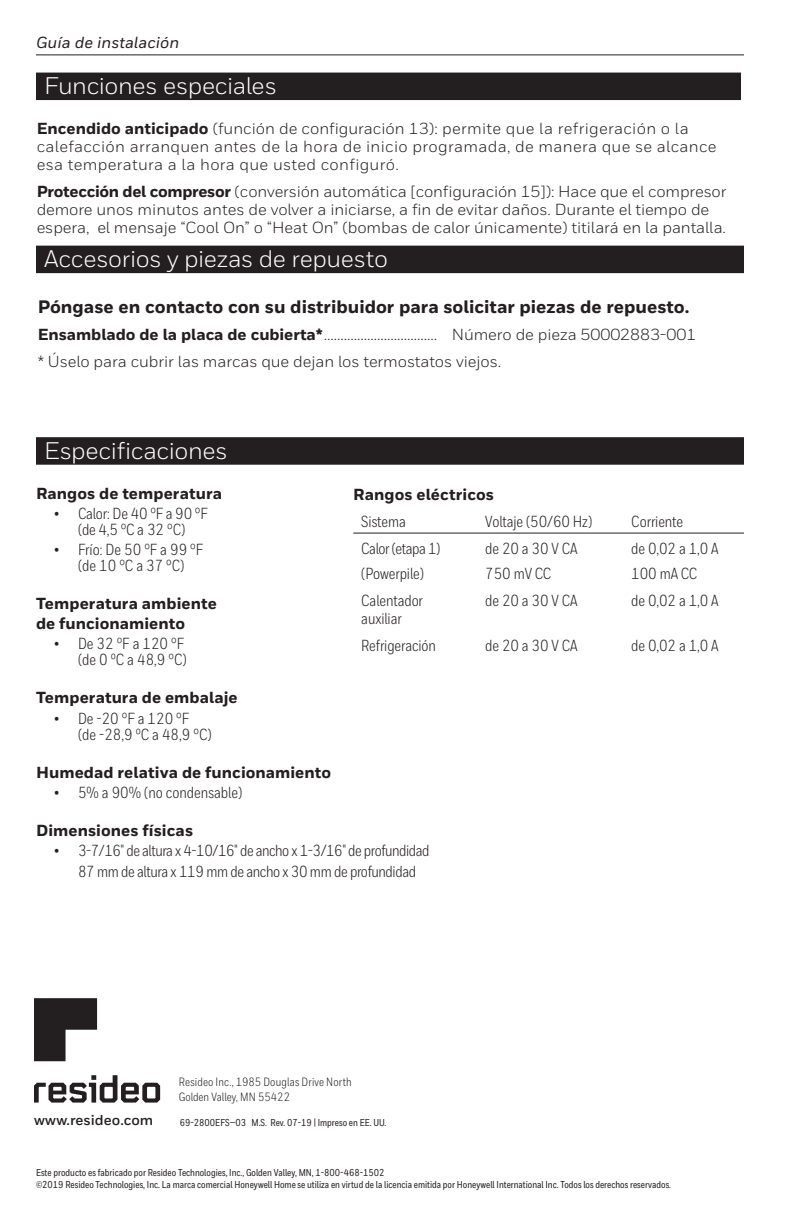
<style>
.page{position:relative;width:792px;height:1224px;background:#fff}
.page>*{position:absolute;margin:0;border:0;box-sizing:border-box;transform-origin:0 0}
.Red_Bar_Header{font:24px "Honeywell Sans";letter-spacing:-.015em;color:#fff}
.Subhead{font:800 18px "Honeywell Sans";color:#231f20}
.Captions{font:16px/18px "Honeywell Sans";letter-spacing:-.005em;color:#231f20}
.Captions-2{font:16px/18px "Honeywell Sans";letter-spacing:.02em;color:#231f20}
.Captions-3{font:16px "Honeywell Cond";letter-spacing:-.005em;color:#231f20}
.Sub-subhead{font:800 16px/20px "Honeywell Sans";letter-spacing:.005em;color:#231f20}
.Caption_Bullet{font:16px/16px "Honeywell Cond";letter-spacing:-.02em;color:#231f20;text-align:center}
.Caption_Bullet-2{font:16px/16px "Honeywell Cond";color:#231f20;text-align:center}
.t1{font:italic 500 16px "Honeywell Sans";color:#231f20}
.Captions-4{font:16px "Honeywell Cond";letter-spacing:-.025em;color:#231f20}
.t2{font:700 14.4px "Honeywell Sans";color:#231f20}
.t3{font:12px/14.4px "Honeywell Cond";letter-spacing:.01em;color:#231f20}
.t4{font:500 10px/12px "Honeywell Cond";color:#231f20}
.s1{font-weight:800}
</style>
<div class="page">
<svg style="left:34px;top:1075px;width:126px;height:28px"></svg>
<svg style="left:34px;top:998px;width:63px;height:63px"></svg>
<hr style="left:36px;top:54px;width:708px;height:1px;background:#231f20">
<hr style="left:353px;top:533px;width:391px;height:1px;background:#231f20">
<div style="left:36px;top:246px;width:708px;height:27px;background:#231f20"></div>
<div style="left:36px;top:73px;width:705px;height:27px;background:#231f20"></div>
<div style="left:36px;top:437px;width:708px;height:28px;background:#231f20"></div>
<p class="t1" style="left:36px;top:33px;width:145px">Guía de instalación</p>
<p class="Red_Bar_Header" style="left:44px;top:71px;width:234px">Funciones especiales</p>
<p class="Captions-2" style="left:37px;top:119px;width:681px"><span class="s1">Encendido anticipado</span> (función de configuración 13): permite que la refrigeración o la calefacción arranquen antes de la hora de inicio programada, de manera que se alcance esa temperatura a la hora que usted configuró.</p>
<p class="Captions" style="left:37px;top:182px;width:691px"><span class="s1">Protección del compresor</span> (conversión automática [configuración 15]): Hace que el compresor demore unos minutos antes de volver a iniciarse, a fin de evitar daños. Durante el tiempo de espera, el mensaje “Cool On” o “Heat On” (bombas de calor únicamente) titilará en la pantalla.</p>
<p class="Red_Bar_Header" style="left:44px;top:245px;width:346px">Accesorios y piezas de repuesto</p>
<p class="Subhead" style="left:38px;top:296px;width:653px">Póngase en contacto con su distribuidor para solicitar piezas de repuesto.</p>
<p class="Captions" style="left:38px;top:326px;width:660px"><span class="s1">Ensamblado de la placa de cubierta*</span>.................................. Número de pieza 50002883-001</p>
<p class="Captions" style="left:38px;top:353px;width:465px">* Úselo para cubrir las marcas que dejan los termostatos viejos.</p>
<p class="Red_Bar_Header" style="left:44px;top:436px;width:185px">Especificaciones</p>
<p class="Sub-subhead" style="left:36px;top:483px;width:188px">Rangos de temperatura</p>
<p class="Caption_Bullet" style="left:54px;top:505px;width:155px">• Calor: De 40 °F a 90 °F (de 4,5 °C a 32 °C)</p>
<p class="Caption_Bullet-2" style="left:54px;top:542px;width:151px">• Frío: De 50 °F a 99 °F (de 10 °C a 37 °C)</p>
<p class="Sub-subhead" style="left:36px;top:594px;width:182px">Temperatura ambiente de funcionamiento</p>
<p class="Caption_Bullet-2" style="left:54px;top:636px;width:134px;text-align:right">• De 32 °F a 120 °F (de 0 ºC a 48,9 °C)</p>
<p class="Sub-subhead" style="left:36px;top:688px;width:203px">Temperatura de embalaje</p>
<p class="Caption_Bullet-2" style="left:78px;top:710px;width:135px;text-align:left;text-indent:-24px">• De -20 °F a 120 °F<br>(de -28,9 ºC a 48,9 °C)</p>
<p class="Sub-subhead" style="left:36px;top:763px;width:297px">Humedad relativa de funcionamiento</p>
<p class="Caption_Bullet-2" style="left:54px;top:785px;width:190px">• 5% a 90% (no condensable)</p>
<p class="Sub-subhead" style="left:36px;top:821px;width:159px">Dimensiones físicas</p>
<p class="Caption_Bullet" style="left:54px;top:843px;width:377px">• 3-7/16" de altura x 4-10/16" de ancho x 1-3/16" de profundidad</p>
<p class="Caption_Bullet" style="left:78px;top:863px;width:340px">87 mm de altura x 119 mm de ancho x 30 mm de profundidad</p>
<p class="Sub-subhead" style="left:353px;top:485px;width:142px">Rangos eléctricos</p>
<p class="Captions-3" style="left:361px;top:512px;width:46px">Sistema</p>
<p class="Captions-3" style="left:485px;top:512px;width:108px">Voltaje (50/60 Hz)</p>
<p class="Captions-3" style="left:631px;top:512px;width:53px">Corriente</p>
<p class="Captions-4" style="left:361px;top:539px;width:81px">Calor (etapa 1)</p>
<p class="Captions-3" style="left:485px;top:539px;width:94px">de 20 a 30 V CA</p>
<p class="Captions-3" style="left:631px;top:539px;width:89px">de 0,02 a 1,0 A</p>
<p class="Captions-3" style="left:361px;top:564px;width:64px">(Powerpile)</p>
<p class="Captions-3" style="left:485px;top:564px;width:68px">750 mV CC</p>
<p class="Captions-3" style="left:631px;top:564px;width:68px">100 mA CC</p>
<p class="Captions-3" style="left:361px;top:591px;width:63px">Calentador</p>
<p class="Captions-3" style="left:485px;top:591px;width:94px">de 20 a 30 V CA</p>
<p class="Captions-3" style="left:631px;top:591px;width:89px">de 0,02 a 1,0 A</p>
<p class="Captions-3" style="left:361px;top:609px;width:42px">auxiliar</p>
<p class="Captions-3" style="left:361px;top:636px;width:76px">Refrigeración</p>
<p class="Captions-3" style="left:485px;top:636px;width:94px">de 20 a 30 V CA</p>
<p class="Captions-3" style="left:631px;top:636px;width:89px">de 0,02 a 1,0 A</p>
<p class="t2" style="left:34px;top:1112px;width:121px">www.resideo.com</p>
<p class="t3" style="left:179px;top:1075px;width:175px">Resideo Inc., 1985 Douglas Drive North<br>Golden Valley, MN 55422</p>
<p class="t4" style="left:180px;top:1117px;width:208px">69-2800EFS—03 M.S. Rev. 07-19 | Impreso en EE. UU.</p>
<p class="t4" style="left:36px;top:1167px;width:637px">Este producto es fabricado por Resideo Technologies, Inc., Golden Valley, MN, 1-800-468-1502<br>©2019 Resideo Technologies, Inc. La marca comercial Honeywell Home se utiliza en virtud de la licencia emitida por Honeywell International Inc. Todos los derechos reservados.</p>
</div>
